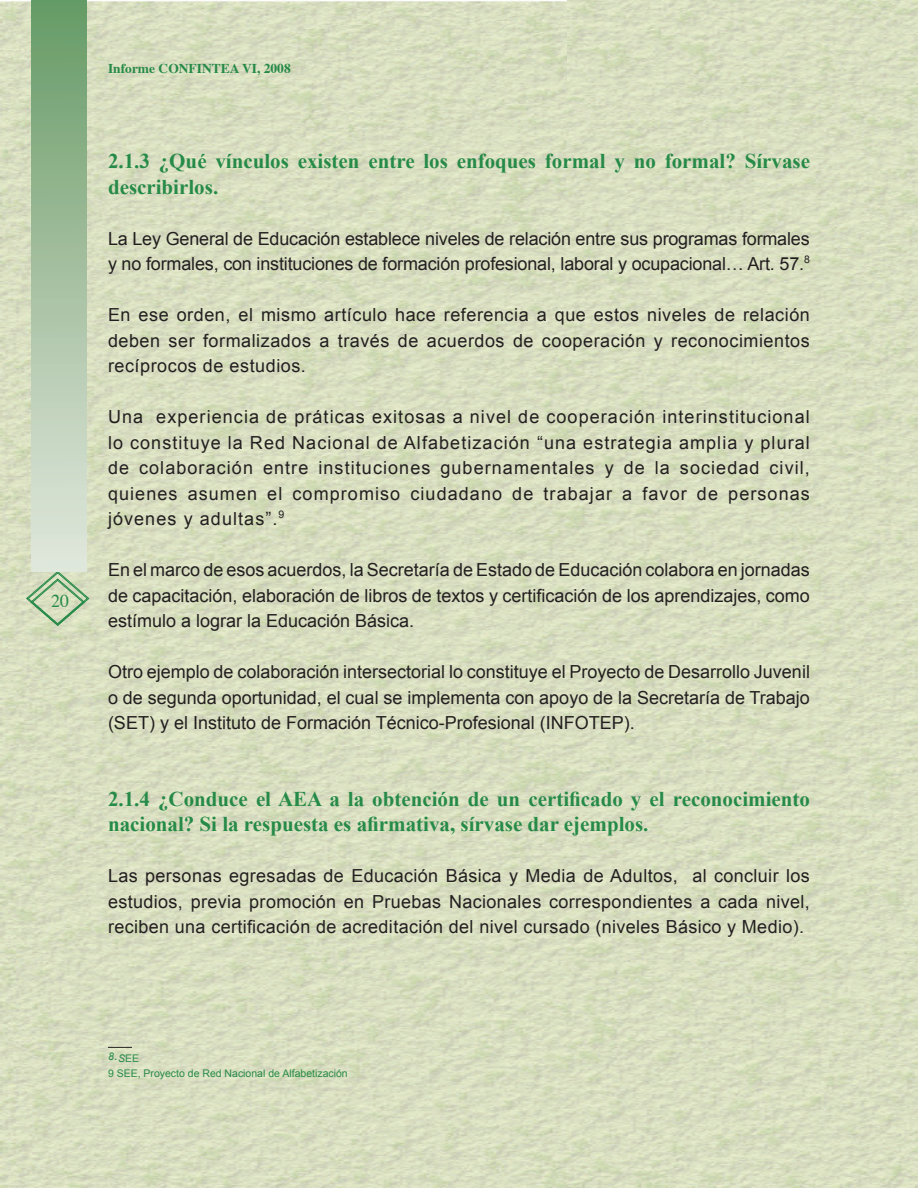
<style>
.page{position:relative;width:918px;height:1188px;background:#fff}
.page>*{position:absolute;margin:0;border:0;box-sizing:border-box;transform-origin:0 0}
.t1{font:700 21px/25.5px "Times New Roman";color:#268a48}
.t2{font:18px/25.5px "Arial";color:#231f20;text-align:justify}
.t3{font:18px "Times";color:#268a48}
.t4{font:700 13.5px "Times";color:#268a48}
.t5{font:10.5px/16.4px "Arial";color:#268a48}
.s1{font-style:italic}
.s2{font-style:italic;font-size:13.5px}
</style>
<div class="page">
<img style="left:0;top:0;width:918px;height:1188px">
<svg style="left:26px;top:571px;width:64px;height:55px;background:#c3d4b2"></svg>
<div style="left:32px;top:580px;width:51px;height:44px;border:1px solid #268a48;border-radius:50%"></div>
<img style="left:567px;top:0;width:351px;height:85px">
<div style="left:32px;top:0;width:55px;height:571px;background:linear-gradient(to bottom,#689a66,#e4e8de)"></div>
<svg style="left:108px;top:1047px;width:24px;height:1px"></svg>
<p class="t3" style="left:51px;top:584px;width:19px">20</p>
<p class="t4" style="left:108px;top:55px;width:184px">Informe CONFINTEA VI, 2008</p>
<p class="t1" style="left:108px;top:148px;width:704px">2.1.3 ¿Qué vínculos existen entre los enfoques formal y no formal? Sírvase describirlos.</p>
<p class="t2" style="left:108px;top:226px;width:703px">La Ley General de Educación establece niveles de relación entre sus programas formales y no formales, con instituciones de formación profesional, laboral y ocupacional… Art. 57.<sup>8</sup></p>
<p class="t2" style="left:108px;top:302px;width:703px">En ese orden, el mismo artículo hace referencia a que estos niveles de relación deben ser formalizados a través de acuerdos de cooperación y reconocimientos recíprocos de estudios.</p>
<p class="t2" style="left:108px;top:404px;width:703px">Una experiencia de práticas exitosas a nivel de cooperación interinstitucional lo constituye la Red Nacional de Alfabetización “una estrategia amplia y plural de colaboración entre instituciones gubernamentales y de la sociedad civil, quienes asumen el compromiso ciudadano de trabajar a favor de personas jóvenes y adultas”.<sup>9</sup></p>
<p class="t2" style="left:108px;top:557px;width:703px">En el marco de esos acuerdos, la Secretaría de Estado de Educación colabora en jornadas de capacitación, elaboración de libros de textos y certificación de los aprendizajes, como estímulo a lograr la Educación Básica.</p>
<p class="t2" style="left:108px;top:659px;width:703px">Otro ejemplo de colaboración intersectorial lo constituye el Proyecto de Desarrollo Juvenil o de segunda oportunidad, el cual se implementa con apoyo de la Secretaría de Trabajo (SET) y el Instituto de Formación Técnico-Profesional (INFOTEP).</p>
<p class="t1" style="left:108px;top:786px;width:704px">2.1.4 ¿Conduce el AEA a la obtención de un certificado y el reconocimiento nacional? Si la respuesta es afirmativa, sírvase dar ejemplos.</p>
<p class="t2" style="left:108px;top:863px;width:703px">Las personas egresadas de Educación Básica y Media de Adultos, al concluir los estudios, previa promoción en Pruebas Nacionales correspondientes a cada nivel, reciben una certificación de acreditación del nivel cursado (niveles Básico y Medio).</p>
<p class="t5" style="left:108px;top:1049px;width:241px"><span class="s1">8</span><span class="s2">.</span><span class="s1">S</span>EE<br>9 SEE, Proyecto de Red Nacional de Alfabetización</p>
</div>
